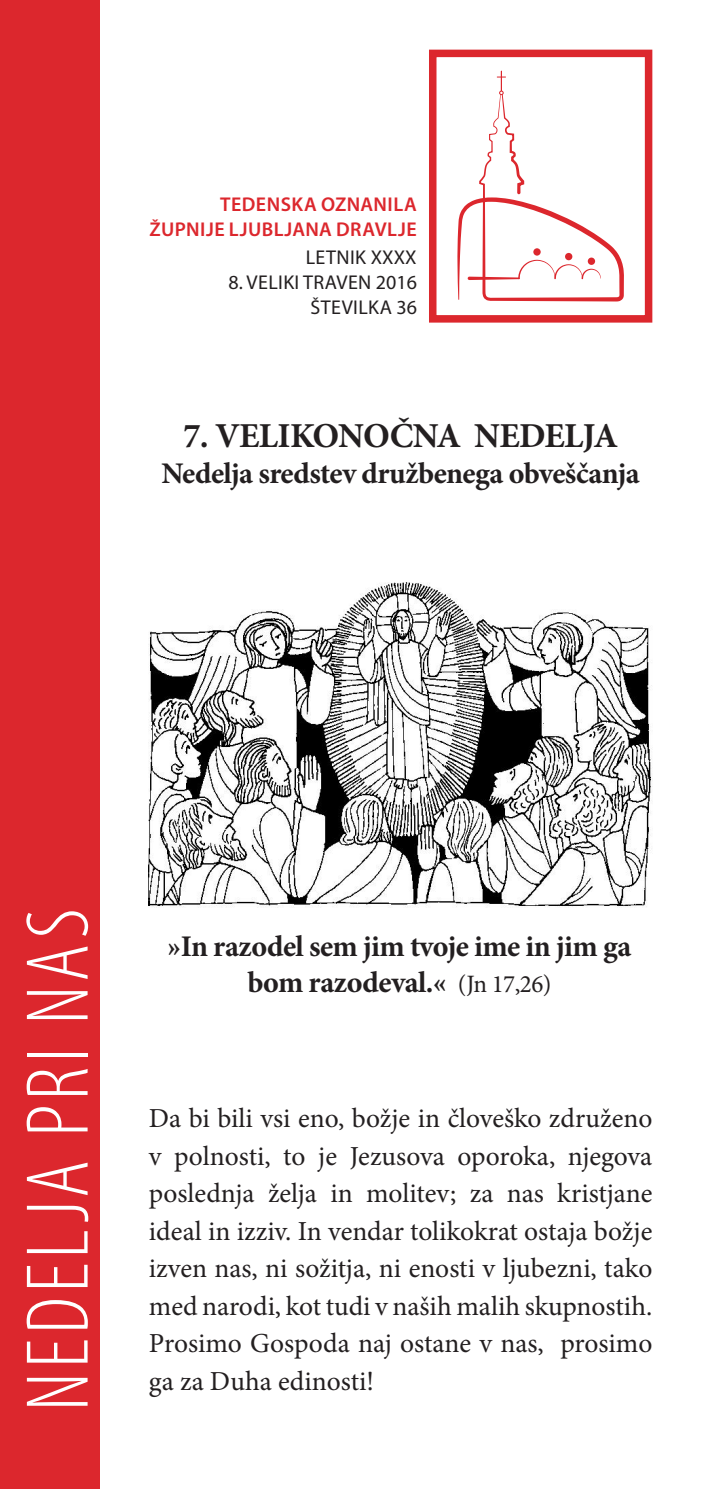
<style>
.page{position:relative;width:702px;height:1489px;background:#fff}
.page>*{position:absolute;margin:0;border:0;box-sizing:border-box;transform-origin:0 0}
.t1{font:300 condensed 90px "Myriad Pro";letter-spacing:.045em;color:#fff}
.Naslov{font:700 35px "Minion Pro";letter-spacing:-.02em;color:#231f20}
.Naslov-2{font:700 30px/36px "Minion Pro";letter-spacing:-.02em;color:#231f20;text-align:center}
.Besedilo{font:27.5px/37.5px "Minion Pro";color:#231f20;text-align:justify}
.t2{font:600 20px "Myriad Pro";letter-spacing:.025em;color:#dc272d}
.t3{font:20px "Myriad Pro";letter-spacing:.02em;color:#231f20}
.s1{font-weight:400;font-size:25px}
</style>
<div class="page">
<div style="left:0;top:0;width:99px;height:1488px;background:#dc272d"></div>
<div style="left:429px;top:50px;width:223px;height:272px;border:8px solid #dc272d"></div>
<svg style="left:457px;top:71px;width:167px;height:230px"></svg>
<img style="left:149px;top:582px;width:503px;height:325px">
<p class="t2" style="left:220px;top:193px;width:198px">TEDENSKA OZNANILA</p>
<p class="t2" style="left:150px;top:218px;width:268px">ŽUPNIJE LJUBLJANA DRAVLJE</p>
<p class="t3" style="left:306px;top:246px;width:112px">LETNIK XXXX</p>
<p class="t3" style="left:228px;top:271px;width:190px">8. VELIKI TRAVEN 2016</p>
<p class="t3" style="left:310px;top:296px;width:108px">ŠTEVILKA 36</p>
<p class="Naslov" style="left:183px;top:411px;width:436px">7. VELIKONOČNA NEDELJA</p>
<p class="Naslov-2" style="left:161px;top:455px;width:480px">Nedelja sredstev družbenega obveščanja</p>
<p class="t1" style="left:10px;top:1411px;width:505px;rotate:-90deg">NEDELJA PRI NAS</p>
<p class="Naslov-2" style="left:168px;top:927px;width:465px">»In razodel sem jim tvoje ime in jim ga bom razodeval.« <span class="s1">(Jn 17,26)</span></p>
<p class="Besedilo" style="left:149px;top:1099px;width:505px">Da bi bili vsi eno, božje in človeško združeno v polnosti, to je Jezusova oporoka, njegova poslednja želja in molitev; za nas kristjane ideal in izziv. In vendar tolikokrat ostaja božje izven nas, ni sožitja, ni enosti v ljubezni, tako med narodi, kot tudi v naših malih skupnostih.<br>Prosimo Gospoda naj ostane v nas, prosimo ga za Duha edinosti!</p>
</div>
